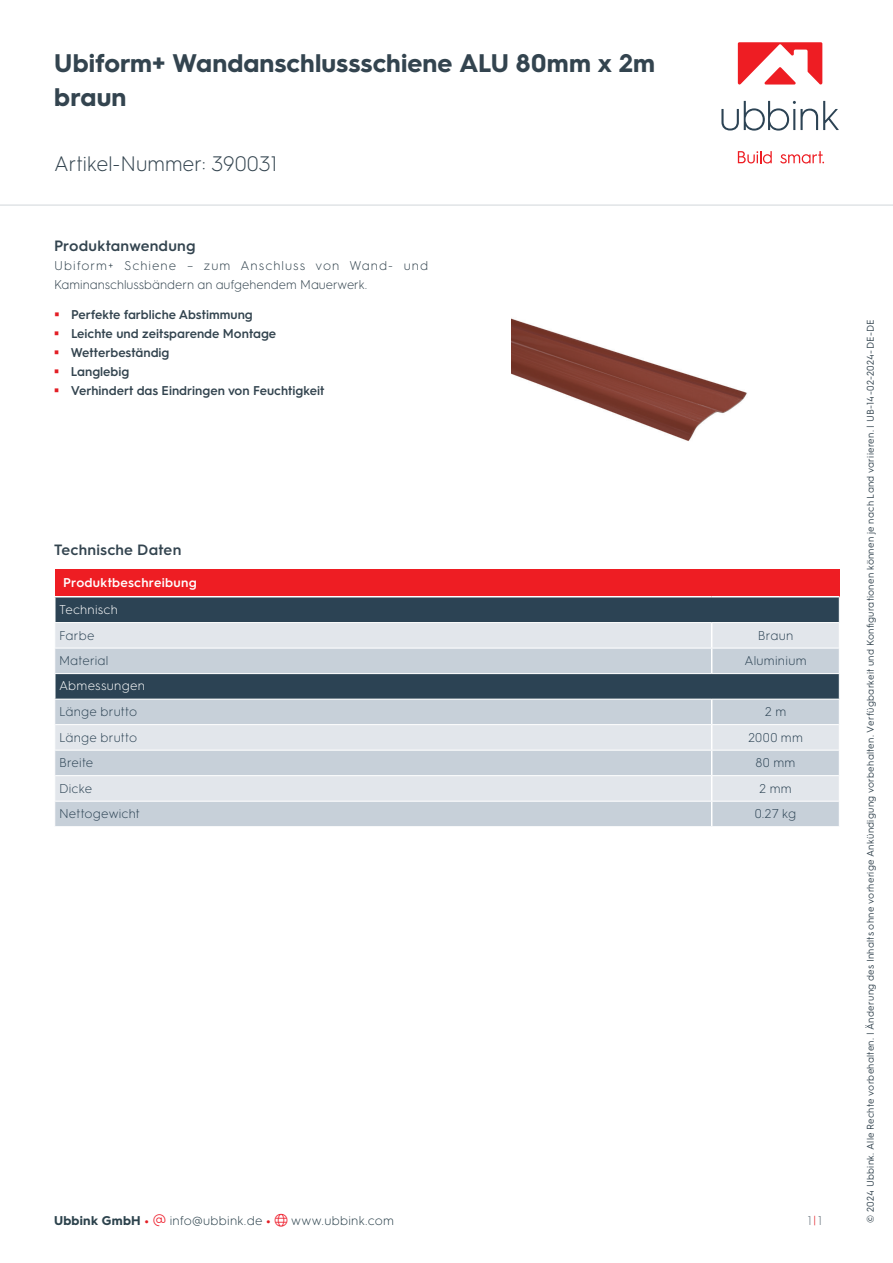
<style>
.page{position:relative;width:893px;height:1263px;background:#fff}
.page>*{position:absolute;margin:0;border:0;box-sizing:border-box;transform-origin:0 0}
.t1{font:700 25.5px/34px "HGS3";letter-spacing:.005em;color:#33444f}
.t2{font:300 21px "HGS3";color:#33444f}
.t3{font:600 15px "HGS3";letter-spacing:.01em;color:#33444f}
.t4{font:600 12.75px/19.2px "HGS3";color:#33444f}
.t5{font:300 12.75px "HGS3";letter-spacing:.015em;color:#2c4354}
.t6{font:300 12.75px/19.2px "HGS3";color:#33444f}
.t7{font:300 12.75px "HGS3";letter-spacing:.02em;color:#2c424c}
.t8{font:300 12.75px "HGS3";letter-spacing:.015em;color:#fff}
.t9{font:600 12.75px "HGS3";letter-spacing:.02em;color:#fff}
.t10{font:300 12.75px "HGS3";color:#66737c}
.t11{font:9.75px "HGS3";letter-spacing:.03em;color:#33444f}
.s1{font-weight:700}
.s2{font-weight:700;color:#e31e25}
.s3{color:#ee1f2d}
.s4{color:#e31e25}
</style>
<div class="page">
<div style="left:55px;top:569px;width:784px;height:28px;background:#ee1d23"></div>
<div style="left:56px;top:597px;width:783px;height:25px;background:#2c4354"></div>
<div style="left:55px;top:623px;width:784px;height:25px;background:#e2e6eb"></div>
<svg style="left:55px;top:649px;width:784px;height:177px;background:#b9c2cb"></svg>
<hr style="left:54px;top:596px;width:658px;height:1px;background:#fff">
<hr style="left:712px;top:596px;width:127px;height:1px;background:#fff">
<svg style="left:711px;top:623px;width:1px;height:50px"></svg>
<hr style="left:54px;top:673px;width:658px;height:1px;background:#fff">
<hr style="left:712px;top:673px;width:128px;height:1px;background:#fff">
<hr style="left:54px;top:674px;width:2px;height:25px;background:#fff">
<hr style="left:54px;top:699px;width:658px;height:1px;background:#fff">
<hr style="left:712px;top:699px;width:128px;height:1px;background:#fff">
<hr style="left:55px;top:724px;width:657px;height:1px;background:#fff">
<hr style="left:712px;top:724px;width:127px;height:1px;background:#fff">
<hr style="left:55px;top:750px;width:657px;height:1px;background:#fff">
<hr style="left:712px;top:750px;width:127px;height:1px;background:#fff">
<hr style="left:55px;top:775px;width:657px;height:1px;background:#fff">
<hr style="left:712px;top:775px;width:127px;height:1px;background:#fff">
<hr style="left:55px;top:801px;width:657px;height:1px;background:#fff">
<hr style="left:712px;top:801px;width:127px;height:1px;background:#fff">
<svg style="left:711px;top:699px;width:1px;height:127px"></svg>
<svg style="left:839px;top:597px;width:1px;height:102px"></svg>
<img style="left:511px;top:318px;width:236px;height:123px">
<hr style="left:0;top:204px;width:893px;height:2px;background:#e1e4e6">
<svg style="left:721px;top:101px;width:118px;height:30px"></svg>
<svg style="left:738px;top:151px;width:34px;height:13px"></svg>
<svg style="left:780px;top:151px;width:44px;height:13px"></svg>
<svg style="left:738px;top:42px;width:84px;height:43px"></svg>
<h1 class="t1" style="left:54px;top:45px;width:602px">Ubiform+ Wandanschlussschiene ALU 80mm x 2m braun</h1>
<h2 class="t2" style="left:54px;top:150px;width:225px">Artikel-Nummer: 390031</h2>
<h3 class="t3" style="left:54px;top:235px;width:143px">Produktanwendung</h3>
<h3 class="t6" style="left:54px;top:255px;width:376px">Ubiform+ Schiene – zum Anschluss von Wand- und<br>Kaminanschlussbändern an aufgehendem Mauerwerk.</h3>
<h3 class="t4" style="left:71px;top:304px;width:255px">Perfekte farbliche Abstimmung<br>Leichte und zeitsparende Montage<br>Wetterbeständig<br>Langlebig<br>Verhindert das Eindringen von Feuchtigkeit</h3>
<h3 class="t3" style="left:54px;top:539px;width:129px">Technische Daten</h3>
<h3 class="t9" style="left:63px;top:573px;width:135px">Produktbeschreibung</h3>
<h3 class="t8" style="left:59px;top:601px;width:60px">Technisch</h3>
<h3 class="t5" style="left:59px;top:626px;width:37px">Farbe</h3>
<h3 class="t5" style="left:758px;top:626px;width:37px">Braun</h3>
<h3 class="t5" style="left:59px;top:652px;width:51px">Material</h3>
<h3 class="t5" style="left:744px;top:652px;width:64px">Aluminium</h3>
<h3 class="t8" style="left:59px;top:677px;width:87px">Abmessungen</h3>
<h3 class="t5" style="left:59px;top:703px;width:80px">Länge brutto</h3>
<h3 class="t5" style="left:765px;top:703px;width:23px">2 m</h3>
<h3 class="t5" style="left:59px;top:728px;width:80px">Länge brutto</h3>
<h3 class="t5" style="left:748px;top:728px;width:57px">2000 mm</h3>
<h3 class="t5" style="left:59px;top:754px;width:36px">Breite</h3>
<h3 class="t5" style="left:755px;top:754px;width:42px">80 mm</h3>
<h3 class="t5" style="left:59px;top:779px;width:35px">Dicke</h3>
<h3 class="t5" style="left:759px;top:779px;width:34px">2 mm</h3>
<h3 class="t5" style="left:59px;top:805px;width:82px">Nettogewicht</h3>
<h3 class="t5" style="left:755px;top:805px;width:43px">0.27 kg</h3>
<h3 class="t7" style="left:54px;top:1211px;width:342px"><span class="s1">Ubbink GmbH</span> <span class="s2">•</span> <span class="s3">▼</span> info@ubbink.de <span class="s2">•</span> <span class="s3">●□</span> www.ubbink.com</h3>
<h3 class="t10" style="left:808px;top:1211px;width:16px">1<span class="s4">|</span>1</h3>
<p class="t11" style="left:864px;top:1222px;width:905px;rotate:-90deg">© 2024 Ubbink. Alle Rechte vorbehalten. | Änderung des Inhalts ohne vorherige Ankündigung vorbehalten. Verfügbarkeit und Konfigurationen können je nach Land variieren. | UB-14-02-2024-DE-DE</p>
</div>
